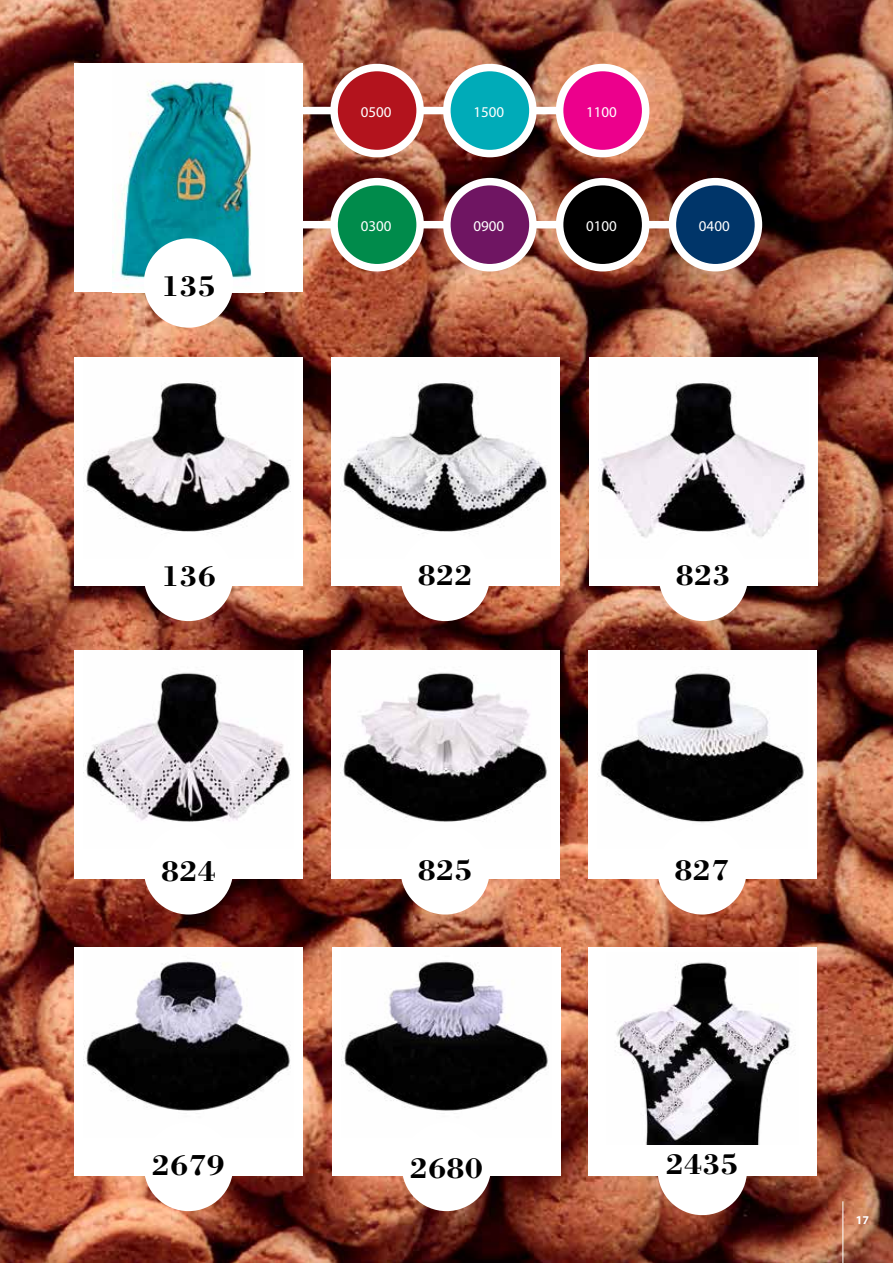
<style>
.page{position:relative;width:893px;height:1263px;background:#fff}
.page>*{position:absolute;margin:0;border:0;box-sizing:border-box;transform-origin:0 0}
.t1{font:700 30px "Bodoni";color:#000}
.t2{font:15px "Myriad Pro";color:#fff}
.t3{font:700 12px "Myriad Pro";color:#fff}
</style>
<div class="page">
<img style="left:0;top:0;width:893px;height:1263px">
<div style="left:658px;top:1126px;width:89px;height:89px;background:#fff;border-radius:50%"></div>
<div style="left:589px;top:357px;width:228px;height:228px;background:#fff"></div>
<img style="left:600px;top:381px;width:206px;height:157px">
<div style="left:331px;top:357px;width:228px;height:228px;background:#fff"></div>
<img style="left:343px;top:381px;width:205px;height:152px">
<div style="left:74px;top:64px;width:229px;height:228px;background:#fff"></div>
<img style="left:112px;top:80px;width:140px;height:208px">
<div style="left:74px;top:357px;width:229px;height:228px;background:#fff"></div>
<img style="left:86px;top:381px;width:205px;height:152px">
<div style="left:588px;top:651px;width:228px;height:228px;background:#fff"></div>
<img style="left:600px;top:673px;width:205px;height:150px">
<div style="left:74px;top:947px;width:229px;height:228px;background:#fff"></div>
<img style="left:84px;top:961px;width:206px;height:150px">
<div style="left:331px;top:651px;width:228px;height:228px;background:#fff"></div>
<img style="left:340px;top:672px;width:207px;height:150px">
<div style="left:74px;top:651px;width:229px;height:228px;background:#fff"></div>
<img style="left:83px;top:672px;width:207px;height:150px">
<div style="left:332px;top:947px;width:229px;height:228px;background:#fff"></div>
<img style="left:341px;top:961px;width:207px;height:150px">
<div style="left:659px;top:532px;width:89px;height:89px;background:#fff;border-radius:50%"></div>
<div style="left:400px;top:532px;width:90px;height:89px;background:#fff;border-radius:50%"></div>
<div style="left:144px;top:238px;width:89px;height:90px;background:#fff;border-radius:50%"></div>
<div style="left:144px;top:532px;width:89px;height:89px;background:#fff;border-radius:50%"></div>
<div style="left:657px;top:825px;width:90px;height:89px;background:#fff;border-radius:50%"></div>
<div style="left:144px;top:1122px;width:89px;height:89px;background:#fff;border-radius:50%"></div>
<div style="left:400px;top:825px;width:90px;height:89px;background:#fff;border-radius:50%"></div>
<div style="left:144px;top:825px;width:89px;height:89px;background:#fff;border-radius:50%"></div>
<div style="left:402px;top:1122px;width:89px;height:89px;background:#fff;border-radius:50%"></div>
<div style="left:588px;top:947px;width:228px;height:228px;background:#fff"></div>
<img style="left:616px;top:962px;width:180px;height:182px">
<div style="left:303px;top:107px;width:73px;height:7px;background:#fff"></div>
<div style="left:303px;top:221px;width:73px;height:7px;background:#fff"></div>
<div style="left:415px;top:107px;width:74px;height:7px;background:#fff"></div>
<div style="left:415px;top:221px;width:74px;height:7px;background:#fff"></div>
<div style="left:528px;top:107px;width:74px;height:7px;background:#fff"></div>
<div style="left:528px;top:221px;width:74px;height:7px;background:#fff"></div>
<div style="left:641px;top:221px;width:73px;height:7px;background:#fff"></div>
<div style="left:334px;top:68px;width:86px;height:86px;background:#b3131d;border-radius:50%"></div>
<div style="left:330px;top:64px;width:94px;height:93px;border:8px solid #fff;border-radius:50%"></div>
<div style="left:334px;top:182px;width:86px;height:86px;background:#008b4b;border-radius:50%"></div>
<div style="left:330px;top:178px;width:94px;height:93px;border:8px solid #fff;border-radius:50%"></div>
<div style="left:447px;top:68px;width:86px;height:86px;background:#00abb8;border-radius:50%"></div>
<div style="left:443px;top:64px;width:94px;height:93px;border:8px solid #fff;border-radius:50%"></div>
<div style="left:447px;top:182px;width:86px;height:86px;background:#6f1562;border-radius:50%"></div>
<div style="left:443px;top:178px;width:94px;height:93px;border:8px solid #fff;border-radius:50%"></div>
<div style="left:560px;top:68px;width:86px;height:86px;background:#ec008c;border-radius:50%"></div>
<div style="left:556px;top:64px;width:93px;height:93px;border:8px solid #fff;border-radius:50%"></div>
<div style="left:560px;top:182px;width:86px;height:86px;background:#000;border-radius:50%"></div>
<div style="left:556px;top:178px;width:93px;height:93px;border:8px solid #fff;border-radius:50%"></div>
<div style="left:672px;top:182px;width:86px;height:86px;background:#003569;border-radius:50%"></div>
<div style="left:669px;top:178px;width:93px;height:93px;border:8px solid #fff;border-radius:50%"></div>
<hr style="left:842px;top:1201px;width:1px;height:62px;background:#fff">
<p class="t1" style="left:161px;top:267px;width:56px">135</p>
<p class="t1" style="left:161px;top:558px;width:56px">136</p>
<p class="t2" style="left:361px;top:102px;width:32px">0500</p>
<p class="t2" style="left:361px;top:216px;width:32px">0300</p>
<p class="t2" style="left:473px;top:102px;width:32px">1500</p>
<p class="t2" style="left:473px;top:216px;width:32px">0900</p>
<p class="t2" style="left:586px;top:102px;width:32px">1100</p>
<p class="t2" style="left:586px;top:216px;width:32px">0100</p>
<p class="t2" style="left:699px;top:216px;width:32px">0400</p>
<p class="t1" style="left:418px;top:557px;width:56px">822</p>
<p class="t1" style="left:676px;top:557px;width:56px">823</p>
<p class="t1" style="left:161px;top:852px;width:56px">824</p>
<p class="t1" style="left:418px;top:851px;width:56px">825</p>
<p class="t1" style="left:675px;top:851px;width:56px">827</p>
<p class="t1" style="left:152px;top:1147px;width:75px">2679</p>
<p class="t1" style="left:410px;top:1149px;width:75px">2680</p>
<p class="t1" style="left:666px;top:1145px;width:75px">2435</p>
<p class="t3" style="left:856px;top:1212px;width:15px">17</p>
</div>
